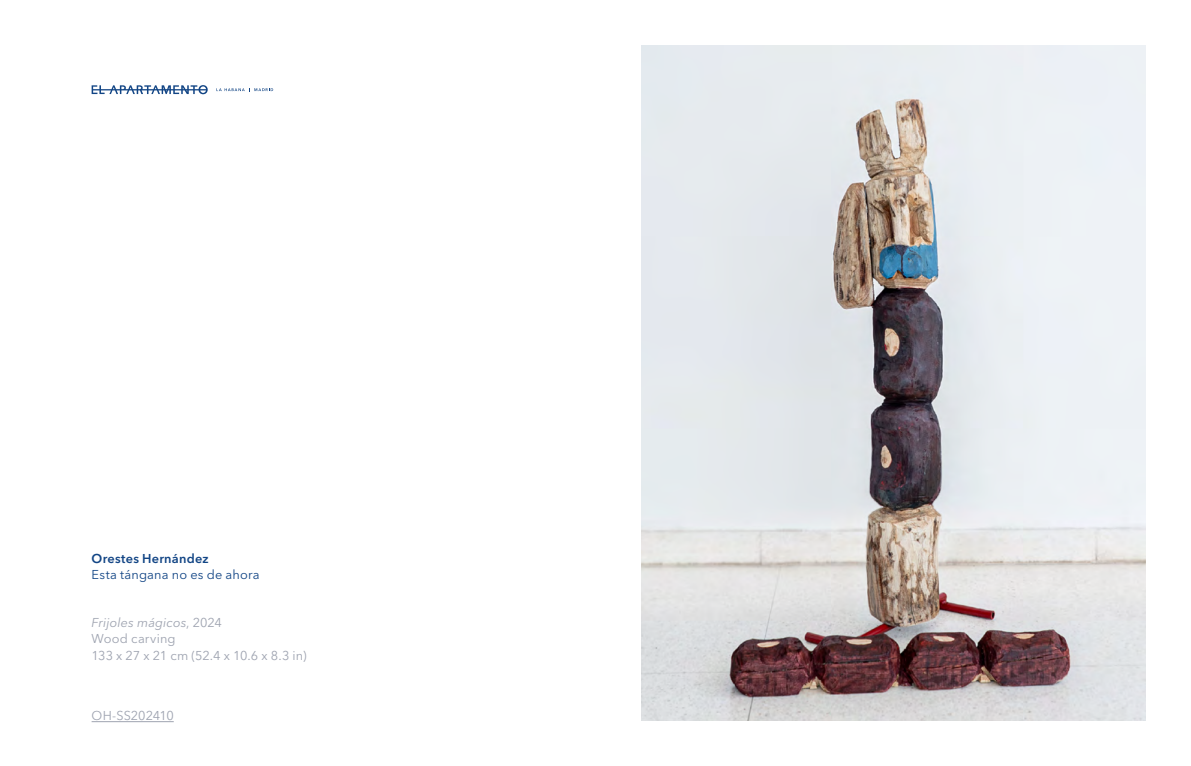
<style>
.page{position:relative;width:1191px;height:766px;background:#fff}
.page>*{position:absolute;margin:0;border:0;box-sizing:border-box;transform-origin:0 0}
.t1{font:12.75px/16.5px "Avenir Next LT Pro";letter-spacing:.005em;color:#9ea3b0}
.t2{font:12.75px "Avenir Next LT Pro";letter-spacing:.015em;color:#124585}
.t3{font:600 12.75px "Avenir Next LT Pro";letter-spacing:.015em;color:#124585}
.s1{font-style:italic}
</style>
<div class="page">
<svg style="left:216px;top:88px;width:57px;height:3px"></svg>
<svg style="left:92px;top:85px;width:116px;height:9px"></svg>
<img style="left:641px;top:46px;width:504px;height:674px">
<hr style="left:92px;top:721px;width:82px;height:1px;background:#9ea3b0">
<p class="t3" style="left:92px;top:550px;width:119px">Orestes Hernández</p>
<p class="t2" style="left:92px;top:567px;width:170px">Esta tángana no es de ahora</p>
<p class="t1" style="left:92px;top:613px;width:217px"><span class="s1">Frijoles mágicos</span>, 2024<br>Wood carving<br>133 x 27 x 21 cm (52.4 x 10.6 x 8.3 in)</p>
<p class="t1" style="left:92px;top:707px;width:84px">OH-SS202410</p>
</div>
